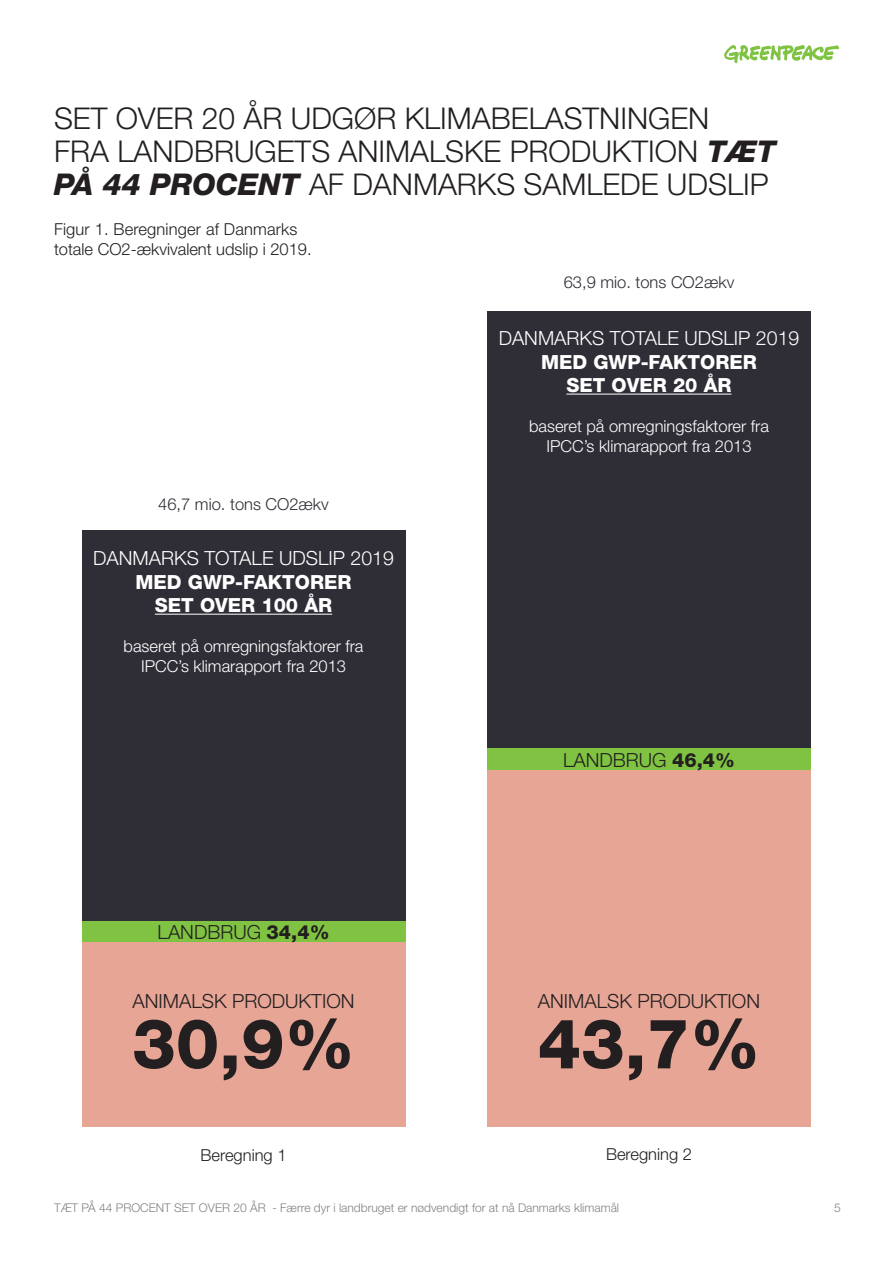
<style>
.page{position:relative;width:893px;height:1263px;background:#fff}
.page>*{position:absolute;margin:0;border:0;box-sizing:border-box;transform-origin:0 0}
.t1{font:800 69px "Helvetica Neue LT Pro";color:#231f20}
.t2{font:300 30px/33px "Helvetica Neue LT Pro";color:#231f20}
.t3{font:300 19.5px "Helvetica Neue LT Pro";color:#231f20}
.t4{font:800 19.5px/23.4px "Helvetica Neue LT Pro";color:#fff;text-align:center}
.t5{font:300 19.5px "Helvetica Neue LT Pro";color:#fff}
.t6{font:300 16.5px/19.8px "Helvetica Neue LT Pro";color:#fff;text-align:center}
.t7{font:300 16.5px/19.8px "Helvetica Neue LT Pro";color:#231f20}
.t8{font:300 16.5px "Helvetica Neue LT Pro";color:#2f2d35}
.t9{font:300 12px "Helvetica Neue LT Pro";color:#808285}
.s1{font-weight:800;font-style:italic}
.s2{font-weight:800}
</style>
<div class="page">
<div style="left:487px;top:311px;width:324px;height:437px;background:#2f2d35"></div>
<div style="left:487px;top:748px;width:324px;height:25px;background:#80c342"></div>
<div style="left:487px;top:770px;width:324px;height:356px;background:#e6a595"></div>
<svg style="left:724px;top:45px;width:115px;height:18px"></svg>
<div style="left:82px;top:531px;width:323px;height:390px;background:#2f2d35"></div>
<div style="left:82px;top:921px;width:323px;height:25px;background:#80c342"></div>
<div style="left:82px;top:942px;width:323px;height:184px;background:#e6a595"></div>
<hr style="left:155px;top:614px;width:177px;height:1px;background:#fff">
<hr style="left:566px;top:394px;width:165px;height:1px;background:#fff">
<h2 class="t2" style="left:54px;top:102px;width:678px">Set over 20 år udgør klimabelastningen fra Landbrugets animalske produktion <span class="s1">TÆT<br>PÅ 44 PROCENT</span></h2>
<h2 class="t2" style="left:309px;top:168px;width:458px">af Danmarks samlede udslip</h2>
<p class="t7" style="left:54px;top:219px;width:259px">Figur 1. Beregninger af Danmarks totale CO2-ækvivalent udslip i 2019.</p>
<p class="t8" style="left:564px;top:272px;width:172px">63,9 mio. tons CO2ækv</p>
<p class="t8" style="left:158px;top:494px;width:172px">46,7 mio. tons CO2ækv</p>
<p class="t5" style="left:93px;top:546px;width:302px">Danmarks totale udslip 2019</p>
<p class="t4" style="left:136px;top:570px;width:217px">MED GWP-FAKTORER<br>SET OVER 100 ÅR</p>
<p class="t6" style="left:124px;top:636px;width:241px">baseret på omregningsfaktorer fra<br>IPCC ’s klimarapport fra 2013</p>
<p class="t3" style="left:158px;top:920px;width:173px">Landbrug <span class="s2">34,4%</span></p>
<p class="t3" style="left:132px;top:989px;width:224px">Animalsk produktion</p>
<h1 class="t1" style="left:132px;top:1003px;width:224px">30,9%</h1>
<p class="t5" style="left:499px;top:326px;width:302px">Danmarks totale udslip 2019</p>
<p class="t4" style="left:541px;top:350px;width:217px">MED GWP-FAKTORER<br>SET OVER 20 ÅR</p>
<p class="t6" style="left:529px;top:416px;width:241px">baseret på omregningsfaktorer fra<br>IPCC ’s klimarapport fra 2013</p>
<p class="t3" style="left:563px;top:748px;width:173px">Landbrug <span class="s2">46,4%</span></p>
<p class="t3" style="left:538px;top:989px;width:224px">Animalsk produktion</p>
<h1 class="t1" style="left:538px;top:1003px;width:224px">43,7%</h1>
<p class="t7" style="left:201px;top:1145px;width:87px">Beregning 1</p>
<p class="t7" style="left:606px;top:1144px;width:87px">Beregning 2</p>
<p class="t9" style="left:54px;top:1200px;width:10px">TÆT</p>
<p class="t9" style="left:82px;top:1200px;width:539px">PÅ 44 procent set over 20 år - Færre dyr i landbruget er nødvendigt for at nå Danmarks klimamål</p>
<p class="t9" style="left:834px;top:1200px;width:8px">5</p>
</div>
